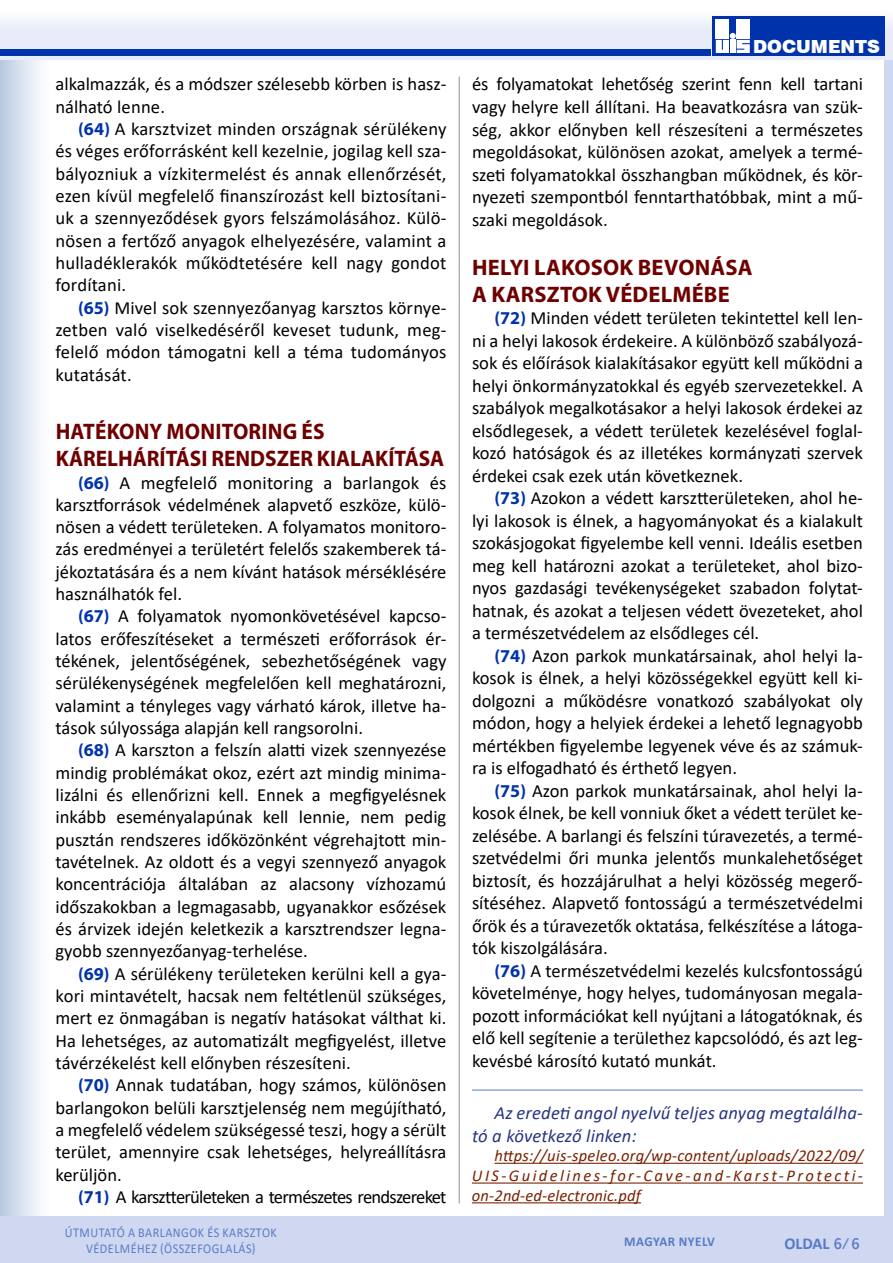
<style>
.page{position:relative;width:893px;height:1263px;background:#fff}
.page>*{position:absolute;margin:0;border:0;box-sizing:border-box;transform-origin:0 0}
.t1{font:700 22.5px/27px "Myriad Pro";letter-spacing:.01em;color:#6e0000;scale:.95 1}
.t2{font:700 22.5px/27px "Myriad Pro";letter-spacing:.01em;color:#6e0000}
.t3{font:18.6px/22.4px "Calibri";color:#000;text-align:justify}
.t4{font:italic 18.6px/22.4px "Calibri";letter-spacing:.01em;color:#283583}
.t5{font:18.6px "Calibri";letter-spacing:-.04em;color:#000}
.t6{font:900 18px "Swiss 721 BT";color:#fff}
.t7{font:italic 16.5px/19.8px "Calibri";letter-spacing:.145em;color:#792000;text-align:justify}
.t8{font:700 16.5px "Calibri";color:#597ac7}
.t9{font:13.5px/16.2px "Calibri";letter-spacing:.04em;color:#5b7cc7;text-align:center;scale:.9 1}
.t10{font:700 13.5px "Calibri";letter-spacing:.04em;color:#597ac7}
.s1{font-family:"Myriad Pro";font-weight:700;font-size:18.15px;color:#0033ab}
.s2{font-family:"Hamburg";font-weight:500;font-size:15px}
</style>
<div class="page">
<div style="left:0;top:59px;width:51px;height:1158px;background:linear-gradient(to right,#bacae3,#fff)"></div>
<div style="left:0;top:1217px;width:893px;height:46px;background:#cfd8f0"></div>
<div style="left:885px;top:59px;width:8px;height:1159px;background:#cfd8f0"></div>
<svg style="left:0;top:16px;width:893px;height:43px"></svg>
<div style="left:0;top:49px;width:710px;height:7px;background:#0033ab"></div>
<div style="left:712px;top:16px;width:172px;height:40px;background:#0033ab"></div>
<div style="left:716px;top:19px;width:13px;height:20px;background:#fff"></div>
<svg style="left:716px;top:33px;width:34px;height:20px"></svg>
<div style="left:737px;top:19px;width:13px;height:20px;background:#fff"></div>
<hr style="left:494px;top:1163px;width:369px;height:1px;background:#792000">
<hr style="left:472px;top:1182px;width:391px;height:1px;background:#792000">
<hr style="left:472px;top:1202px;width:169px;height:1px;background:#792000">
<hr style="left:459px;top:77px;width:1px;height:1126px;background:#9d9d9c">
<hr style="left:472px;top:1090px;width:391px;height:1px;background:#597ac7">
<p class="t3" style="left:56px;top:73px;width:392px">alkalmazzák, és a módszer szélesebb körben is hasz&shy;nálható lenne.</p>
<p class="t3" style="left:56px;top:117px;width:392px;text-indent:22px"><span class="s1">(64)</span> A karsztvizet minden országnak sérülékeny és véges erőforrásként kell kezelnie, jogilag kell sza&shy;bályozniuk a vízkitermelést és annak ellenőrzését, ezen kívül megfelelő finanszírozást kell biztosítani&shy;uk a szennyeződések gyors felszámolásához. Külö&shy;nösen a fertőző anyagok elhelyezésére, valamint a hulladéklerakók működtetésére kell nagy gondot fordítani.</p>
<p class="t3" style="left:56px;top:296px;width:392px;text-indent:22px"><span class="s1">(65)</span> Mivel sok szennyezőanyag karsztos környe&shy;zetben való viselkedéséről keveset tudunk, meg&shy;felelő módon támogatni kell a téma tudományos kutatását.</p>
<p class="t1" style="left:56px;top:417px;width:410px">HATÉKONY MONITORING ÉS<br>KÁRELHÁRÍTÁSI RENDSZER KIALAKÍTÁSA</p>
<p class="t3" style="left:56px;top:471px;width:392px;text-indent:22px"><span class="s1">(66)</span> A megfelelő monitoring a barlangok és karsztforrások védelmének alapvető eszköze, külö&shy;nösen a védett területeken. A folyamatos monitoro&shy;zás eredményei a területért felelős szakemberek tá&shy;jékoztatására és a nem kívánt hatások mérséklésére használhatók fel.</p>
<p class="t3" style="left:56px;top:605px;width:392px;text-indent:22px"><span class="s1">(67)</span> A folyamatok nyomonkövetésével kapcso&shy;latos erőfeszítéseket a természeti erőforrások ér&shy;tékének, jelentőségének, sebezhetőségének vagy sérülékenységének megfelelően kell meghatározni, valamint a tényleges vagy várható károk, illetve ha&shy;tások súlyossága alapján kell rangsorolni.</p>
<p class="t3" style="left:55px;top:738px;width:392px;text-indent:23px"><span class="s1">(68)</span> A karszton a felszín alatti vizek szennyezése mindig problémákat okoz, ezért azt mindig minima&shy;lizálni és ellenőrizni kell. Ennek a megfigyelésnek inkább eseményalapúnak kell lennie, nem pedig pusztán rendszeres időközönként végrehajtott min&shy;tavételnek. Az oldott és a vegyi szennyező anyagok koncentrációja általában az alacsony vízhozamú időszakokban a legmagasabb, ugyanakkor esőzések és árvizek idején keletkezik a karsztrendszer legna&shy;gyobb szennyezőanyag-terhelése.</p>
<p class="t3" style="left:56px;top:962px;width:392px;text-indent:22px"><span class="s1">(69)</span> A sérülékeny területeken kerülni kell a gya&shy;kori mintavételt, hacsak nem feltétlenül szükséges, mert ez önmagában is negatív hatásokat válthat ki.<br>Ha lehetséges, az automatizált megfigyelést, illetve távérzékelést kell előnyben részesíteni.</p>
<p class="t3" style="left:55px;top:1073px;width:392px;text-indent:23px"><span class="s1">(70)</span> Annak tudatában, hogy számos, különösen barlangokon belüli karsztjelenség nem megújítható, a megfelelő védelem szükségessé teszi, hogy a sérült terület, amennyire csak lehetséges, helyreállításra kerüljön.</p>
<p class="t5" style="left:78px;top:1184px;width:370px"><span class="s1">(71)</span> A karsztterületeken a természetes rendszereket</p>
<p class="t9" style="left:65px;top:1224px;width:237px">ÚTMUTATÓ A BARLANGOK ÉS KARSZTOK<br>VÉDELMÉHEZ (ÖSSZEFOGLALÁS)</p>
<p class="t6" style="left:753px;top:36px;width:129px">DOCUMENTS</p>
<p class="t3" style="left:472px;top:73px;width:392px">és folyamatokat lehetőség szerint fenn kell tartani vagy helyre kell állítani. Ha beavatkozásra van szük&shy;ség, akkor előnyben kell részesíteni a természetes megoldásokat, különösen azokat, amelyek a termé&shy;szeti folyamatokkal összhangban működnek, és kör&shy;nyezeti szempontból fenntarthatóbbak, mint a mű&shy;szaki megoldások.</p>
<p class="t2" style="left:472px;top:253px;width:282px">HELYI LAKOSOK BEVONÁSA<br>A KARSZTOK VÉDELMÉBE</p>
<p class="t3" style="left:472px;top:306px;width:392px;text-indent:22px"><span class="s1">(72)</span> Minden védett területen tekintettel kell len&shy;ni a helyi lakosok érdekeire. A különböző szabályozá&shy;sok és előírások kialakításakor együtt kell működni a helyi önkormányzatokkal és egyéb szervezetekkel. A szabályok megalkotásakor a helyi lakosok érdekei az elsődlegesek, a védett területek kezelésével foglal&shy;kozó hatóságok és az illetékes kormányzati szervek érdekei csak ezek után következnek.</p>
<p class="t3" style="left:472px;top:486px;width:392px;text-indent:22px"><span class="s1">(73)</span> Azokon a védett karsztterületeken, ahol he&shy;lyi lakosok is élnek, a hagyományokat és a kialakult szokásjogokat figyelembe kell venni. Ideális esetben meg kell határozni azokat a területeket, ahol bizo&shy;nyos gazdasági tevékenységeket szabadon folytat&shy;hatnak, és azokat a teljesen védett övezeteket, ahol a természetvédelem az elsődleges cél.</p>
<p class="t3" style="left:472px;top:644px;width:392px;text-indent:22px"><span class="s1">(74)</span> Azon parkok munkatársainak, ahol helyi la&shy;kosok is élnek, a helyi közösségekkel együtt kell ki&shy;dolgozni a működésre vonatkozó szabályokat oly módon, hogy a helyiek érdekei a lehető legnagyobb mértékben figyelembe legyenek véve és az számuk&shy;ra is elfogadható és érthető legyen.</p>
<p class="t3" style="left:472px;top:779px;width:392px;text-indent:22px"><span class="s1">(75)</span> Azon parkok munkatársainak, ahol helyi la&shy;kosok élnek, be kell vonniuk őket a védett terület ke&shy;zelésébe. A barlangi és felszíni túravezetés, a termé&shy;szetvédelmi őri munka jelentős munkalehetőséget biztosít, és hozzájárulhat a helyi közösség megerő&shy;sítéséhez. Alapvető fontosságú a természetvédelmi őrök és a túravezetők oktatása, felkészítése a látoga&shy;tók kiszolgálására.</p>
<p class="t3" style="left:472px;top:959px;width:392px;text-indent:23px"><span class="s1">(76)</span> A természetvédelmi kezelés kulcsfontosságú követelménye, hogy helyes, tudományosan megala&shy;pozott információkat kell nyújtani a látogatóknak, és elő kell segítenie a területhez kapcsolódó, és azt leg&shy;kevésbé károsító kutató munkát.</p>
<p class="t4" style="left:472px;top:1101px;width:392px;text-indent:23px">Az eredeti angol nyelvű teljes anyag megtalálha&shy;tó a következő linken:</p>
<p class="t7" style="left:472px;top:1145px;width:392px;text-indent:23px">https://uis-speleo.org/wp-content/uploads/2022/09/ UIS-Guidelines-for-Cave-and-Karst-Protecti&shy;on-2nd-ed-electronic.pdf</p>
<p class="t10" style="left:624px;top:1232px;width:92px">MAGYAR NYELV</p>
<p class="t8" style="left:784px;top:1232px;width:77px">OLDAL <span class="s2">6/6</span></p>
</div>
